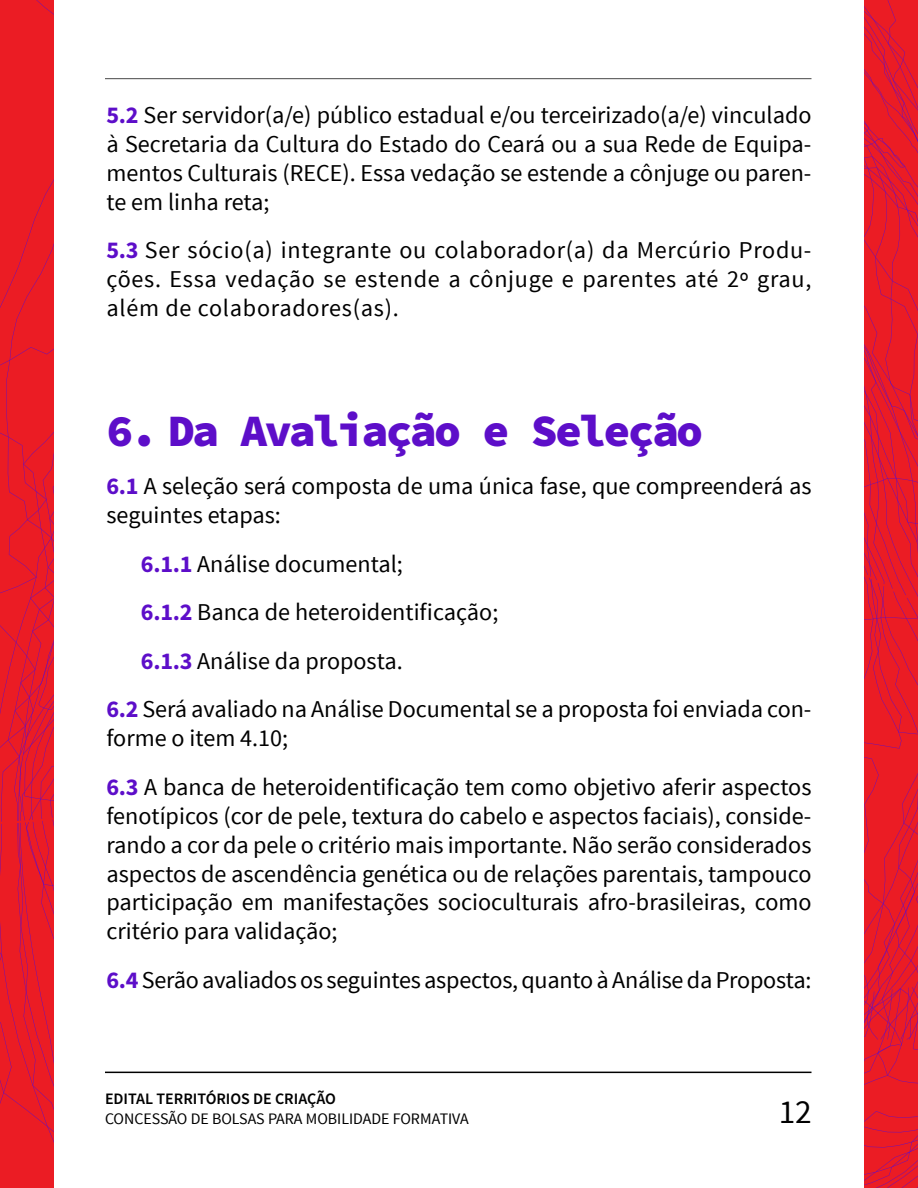
<style>
.page{position:relative;width:918px;height:1188px;background:#fff}
.page>*{position:absolute;margin:0;border:0;box-sizing:border-box;transform-origin:0 0}
.t1{font:45px "Source Code Variable";letter-spacing:-.06em;color:#5d0ec9}
.t2{font:33.3px "Source Sans Pro";color:#000}
.t3{font:24.15px/29px "Source Sans Pro";color:#000;text-align:justify}
.t4{font:16.05px "Source Sans Pro";color:#000}
.t5{font:600 16.05px "Source Sans Pro";color:#000}
.s1{font-family:"Source Sans Variable";color:#5d0ec9}
</style>
<div class="page">
<div style="left:9px;top:0;width:32px;height:433px;background:#eb1c24"></div>
<svg style="left:0;top:433px;width:54px;height:755px;background:#e41b2b"></svg>
<svg style="left:906px;top:0;width:12px;height:478px;background:#e41b2b"></svg>
<svg style="left:864px;top:0;width:42px;height:478px;background:#e21b2d"></svg>
<svg style="left:864px;top:478px;width:54px;height:710px;background:#e41b2b"></svg>
<hr style="left:105px;top:1072px;width:707px;height:1px;background:#000">
<hr style="left:105px;top:78px;width:707px;height:1px;background:#484848">
<p class="t3" style="left:106px;top:101px;width:707px"><span class="s1">5.2</span> Ser servidor(a/e) público estadual e/ou terceirizado(a/e) vinculado à Secretaria da Cultura do Estado do Ceará ou a sua Rede de Equipa&shy;mentos Culturais (RECE). Essa vedação se estende a cônjuge ou paren&shy;te em linha reta;</p>
<p class="t3" style="left:106px;top:236px;width:707px"><span class="s1">5.3</span> Ser sócio(a) integrante ou colaborador(a) da Mercúrio Produ&shy;ções. Essa vedação se estende a cônjuge e parentes até 2º grau, além de colaboradores(as).</p>
<h1 class="t1" style="left:106px;top:398px;width:598px">6. Da Avaliação e Seleção</h1>
<p class="t3" style="left:106px;top:472px;width:707px"><span class="s1">6.1</span> A seleção será composta de uma única fase, que compreenderá as seguintes etapas:</p>
<p class="t3" style="left:141px;top:550px;width:263px"><span class="s1">6.1.1</span> Análise documental;</p>
<p class="t3" style="left:141px;top:598px;width:359px"><span class="s1">6.1.2</span> Banca de heteroidentificação;</p>
<p class="t3" style="left:141px;top:647px;width:263px"><span class="s1">6.1.3</span> Análise da proposta.</p>
<p class="t3" style="left:106px;top:695px;width:707px"><span class="s1">6.2</span> Será avaliado na Análise Documental se a proposta foi enviada con-</p>
<p class="t3" style="left:106px;top:714px;width:707px;line-height:48.4px">forme o item 4.10;<br><span class="s1">6.3</span> A banca de heteroidentificação tem como objetivo aferir aspectos</p>
<p class="t3" style="left:106px;top:802px;width:707px">fenotípicos (cor de pele, textura do cabelo e aspectos faciais), conside&shy;rando a cor da pele o critério mais importante. Não serão considerados aspectos de ascendência genética ou de relações parentais, tampouco participação em manifestações socioculturais afro-brasileiras, como critério para validação;</p>
<p class="t3" style="left:106px;top:966px;width:707px"><span class="s1">6.4</span> Serão avaliados os seguintes aspectos, quanto à Análise da Proposta:</p>
<p class="t5" style="left:105px;top:1088px;width:232px">EDITAL TERRITÓRIOS DE CRIAÇÃO</p>
<p class="t4" style="left:105px;top:1108px;width:365px">CONCESSÃO DE BOLSAS PARA MOBILIDADE FORMATIVA</p>
<h2 class="t2" style="left:779px;top:1091px;width:35px">12</h2>
</div>
